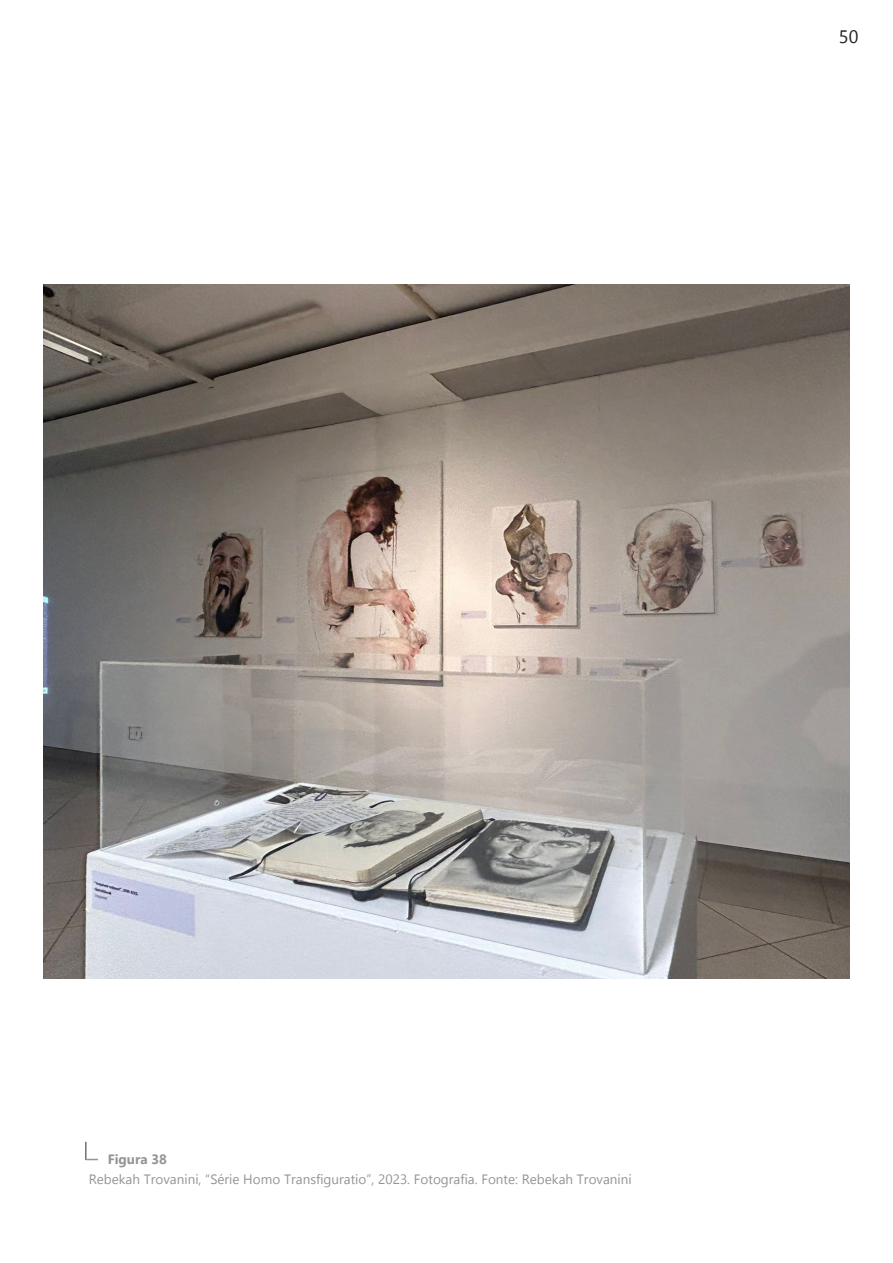
<style>
.page{position:relative;width:893px;height:1263px;background:#fff}
.page>*{position:absolute;margin:0;border:0;box-sizing:border-box;transform-origin:0 0}
.t1{font:18px "Gadugi";color:#231f20}
.t2{font:13.5px "Gadugi";color:#939595}
.t3{font:700 13.5px "Gadugi";color:#939595}
</style>
<div class="page">
<img style="left:44px;top:285px;width:805px;height:693px">
<svg style="left:85px;top:1142px;width:13px;height:18px"></svg>
<p class="t1" style="left:839px;top:26px;width:21px">50</p>
<p class="t3" style="left:108px;top:1151px;width:61px">Figura 38</p>
<p class="t2" style="left:89px;top:1171px;width:544px">Rebekah Trovanini, “Série Homo Transfiguratio”, 2023. Fotografia. Fonte: Rebekah Trovanini</p>
</div>
